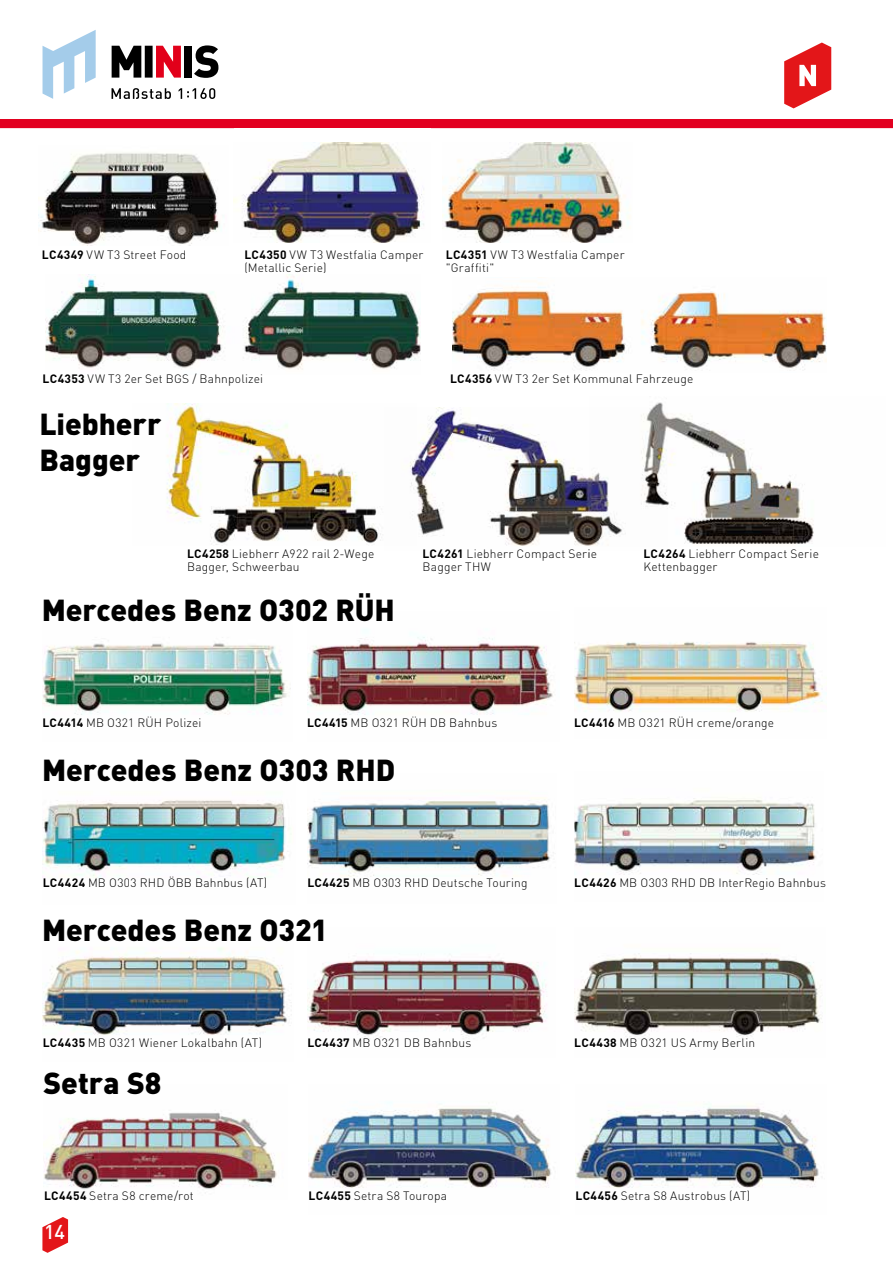
<style>
.page{position:relative;width:893px;height:1263px;background:#fff}
.page>*{position:absolute;margin:0;border:0;box-sizing:border-box;transform-origin:0 0}
.t1{font:900 30px/36px "DIN Pro";letter-spacing:-.005em;color:#000}
.t2{font:500 19.8px "DIN Pro";color:#fff}
.t3{font:300 12px/13.5px "DIN Pro";letter-spacing:.015em;color:#000}
.s1{font-weight:700}
</style>
<div class="page">
<div style="left:0;top:119px;width:893px;height:9px;background:#e20020"></div>
<svg style="left:42px;top:1217px;width:26px;height:36px"></svg>
<svg style="left:194px;top:45px;width:24px;height:33px"></svg>
<div style="left:184px;top:46px;width:8px;height:32px;background:#000"></div>
<svg style="left:112px;top:46px;width:69px;height:32px"></svg>
<svg style="left:43px;top:30px;width:53px;height:69px"></svg>
<svg style="left:112px;top:88px;width:59px;height:11px"></svg>
<svg style="left:179px;top:88px;width:36px;height:11px"></svg>
<svg style="left:784px;top:43px;width:47px;height:65px"></svg>
<img style="left:42px;top:643px;width:249px;height:72px">
<img style="left:307px;top:637px;width:246px;height:78px">
<img style="left:574px;top:642px;width:253px;height:70px">
<img style="left:38px;top:152px;width:182px;height:94px">
<img style="left:234px;top:142px;width:190px;height:100px">
<img style="left:442px;top:143px;width:188px;height:100px">
<img style="left:453px;top:283px;width:373px;height:87px">
<img style="left:46px;top:275px;width:375px;height:95px">
<img style="left:166px;top:403px;width:215px;height:142px">
<img style="left:409px;top:408px;width:180px;height:138px">
<img style="left:589px;top:402px;width:225px;height:144px">
<img style="left:43px;top:800px;width:249px;height:78px">
<img style="left:307px;top:797px;width:247px;height:80px">
<img style="left:574px;top:798px;width:242px;height:77px">
<img style="left:43px;top:948px;width:249px;height:87px">
<img style="left:307px;top:953px;width:240px;height:85px">
<img style="left:574px;top:953px;width:249px;height:86px">
<img style="left:44px;top:1111px;width:233px;height:79px">
<img style="left:309px;top:1102px;width:242px;height:86px">
<img style="left:576px;top:1103px;width:243px;height:85px">
<p class="t3" style="left:42px;top:247px;width:146px"><span class="s1">LC4349</span> VW T3 Street Food</p>
<p class="t3" style="left:244px;top:247px;width:181px"><span class="s1">LC4350</span> VW T3 Westfalia Camper (Metallic Serie)</p>
<p class="t3" style="left:446px;top:247px;width:180px"><span class="s1">LC4351</span> VW T3 Westfalia Camper "Graffiti"</p>
<p class="t3" style="left:43px;top:371px;width:222px"><span class="s1">LC4353</span> VW T3 2er Set BGS / Bahnpolizei</p>
<p class="t3" style="left:450px;top:371px;width:245px"><span class="s1">LC4356</span> VW T3 2er Set Kommunal Fahrzeuge</p>
<h1 class="t1" style="left:39px;top:405px;width:124px">Liebherr<br>Bagger</h1>
<p class="t3" style="left:187px;top:546px;width:189px"><span class="s1">LC4258</span> Liebherr A922 rail 2-Wege<br>Bagger, Schweerbau</p>
<p class="t3" style="left:422px;top:546px;width:176px"><span class="s1">LC4261</span> Liebherr Compact Serie<br>Bagger THW</p>
<p class="t3" style="left:643px;top:546px;width:177px"><span class="s1">LC4264</span> Liebherr Compact Serie<br>Kettenbagger</p>
<h1 class="t1" style="left:42px;top:591px;width:355px">Mercedes Benz O302 RÜH</h1>
<p class="t3" style="left:43px;top:715px;width:160px"><span class="s1">LC4414</span> MB O321 RÜH Polizei</p>
<p class="t3" style="left:307px;top:715px;width:192px"><span class="s1">LC4415</span> MB O321 RÜH DB Bahnbus</p>
<p class="t3" style="left:574px;top:715px;width:202px"><span class="s1">LC4416</span> MB O321 RÜH creme/orange</p>
<h1 class="t1" style="left:42px;top:751px;width:355px">Mercedes Benz O303 RHD</h1>
<p class="t3" style="left:43px;top:876px;width:226px"><span class="s1">LC4424</span> MB O303 RHD ÖBB Bahnbus (AT)</p>
<p class="t3" style="left:307px;top:876px;width:222px"><span class="s1">LC4425</span> MB O303 RHD Deutsche Touring</p>
<p class="t3" style="left:574px;top:876px;width:253px"><span class="s1">LC4426</span> MB O303 RHD DB InterRegio Bahnbus</p>
<h1 class="t1" style="left:42px;top:910px;width:287px">Mercedes Benz O321</h1>
<p class="t3" style="left:43px;top:1035px;width:221px"><span class="s1">LC4435</span> MB O321 Wiener Lokalbahn (AT)</p>
<p class="t3" style="left:307px;top:1035px;width:165px"><span class="s1">LC4437</span> MB O321 DB Bahnbus</p>
<p class="t3" style="left:574px;top:1035px;width:182px"><span class="s1">LC4438</span> MB O321 US Army Berlin</p>
<h1 class="t1" style="left:43px;top:1064px;width:120px">Setra S8</h1>
<p class="t3" style="left:44px;top:1188px;width:151px"><span class="s1">LC4454</span> Setra S8 creme/rot</p>
<p class="t3" style="left:309px;top:1188px;width:140px"><span class="s1">LC4455</span> Setra S8 Touropa</p>
<p class="t3" style="left:576px;top:1188px;width:176px"><span class="s1">LC4456</span> Setra S8 Austrobus (AT)</p>
<h2 class="t2" style="left:44px;top:1218px;width:22px">14</h2>
</div>
